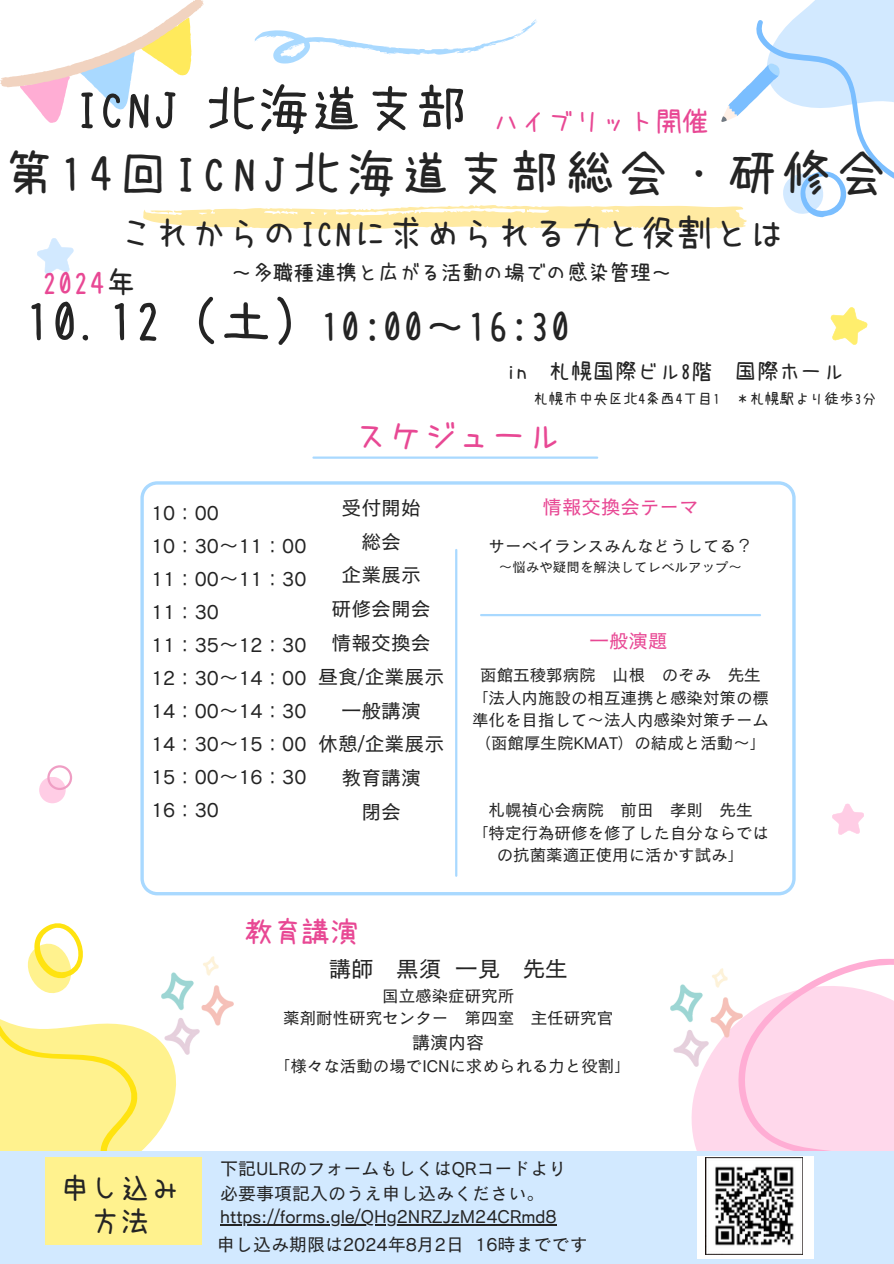
<style>
.page{position:relative;width:894px;height:1264px;background:#fff}
.page>*{position:absolute;margin:0;border:0;box-sizing:border-box;transform-origin:0 0}
.t1{font:55.5px "uzura font";color:#242424}
.t2{font:52.5px "uzura font";color:#242424}
.t3{font:49.5px "uzura font";letter-spacing:.1em;color:#242424}
.t4{font:42px "uzura font";color:#242424}
.t5{font:36px "uzura font";color:#242424}
.t6{font:34.5px "uzura font";color:#e84894}
.t7{font:31.5px "uzura font";color:#e84894}
.t8{font:30px/32.7px "uzura font";color:#242424;text-align:center}
.t9{font:28.5px "uzura font";color:#e84894}
.t10{font:27px "uzura font";color:#e84894}
.t11{font:22.5px "Canva Cezanne Pro N M";color:#242424}
.t12{font:21.9px "uzura font";color:#242424}
.t13{font:21px "uzura font";color:#242424}
.t14{font:19.8px "Canva Cezanne Pro N M";color:#242424}
.t15{font:19.5px "Canva Cezanne Pro N M";color:#242424}
.t16{font:19.5px "Canva Cezanne Pro N M";color:#e84894}
.t17{font:18px "Canva Cezanne Pro N M";color:#242424}
.t18{font:16.5px/22.5px "Canva Cezanne Pro N M";color:#242424;text-align:justify}
.t19{font:14.85px "uzura font";color:#242424}
.t20{font:13.5px "Canva Cezanne Pro N M";color:#242424}
.s1{color:#242424}
</style>
<div class="page">
<svg style="left:691px;top:1066px;width:32px;height:85px;fill:#ffd8eb"></svg>
<svg style="left:723px;top:958px;width:170px;height:193px;fill:#ffd8eb"></svg>
<svg style="left:0;top:923px;width:172px;height:228px;fill:#fff28e"></svg>
<svg style="left:37px;top:238px;width:37px;height:36px"></svg>
<svg style="left:830px;top:307px;width:38px;height:38px"></svg>
<svg style="left:832px;top:803px;width:32px;height:32px"></svg>
<div style="left:0;top:1151px;width:893px;height:112px;background:#d2e9ff"></div>
<div style="left:696px;top:1156px;width:117px;height:102px;background:#fff"></div>
<div style="left:45px;top:1157px;width:157px;height:87px;background:#fff28e"></div>
<svg style="left:140px;top:481px;width:655px;height:414px"></svg>
<hr style="left:313px;top:456px;width:284px;height:3px;background:#a9d9ff">
<svg style="left:0;top:0;width:893px;height:230px"></svg>
<div style="left:39px;top:776px;width:27px;height:27px;background:#ffcde5;border-radius:50%"></div>
<svg style="left:47px;top:765px;width:25px;height:25px"></svg>
<hr style="left:481px;top:614px;width:278px;height:2px;background:#a9d9ff">
<img style="left:670px;top:968px;width:72px;height:98px">
<img style="left:161px;top:956px;width:72px;height:98px">
<hr style="left:455px;top:550px;width:2px;height:325px;background:#a9d9ff">
<img style="left:705px;top:1157px;width:96px;height:97px">
<hr style="left:220px;top:1224px;width:336px;height:1px;background:#242424">
<p class="t2" style="left:74px;top:83px;width:395px">ICNJ 北海道支部</p>
<p class="t10" style="left:492px;top:108px;width:217px">ハイブリット開催</p>
<p class="t3" style="left:5px;top:148px;width:883px">第14回ICNJ北海道支部総会・研修会</p>
<p class="t5" style="left:118px;top:215px;width:668px">これからのICNに求められる力と役割とは</p>
<p class="t13" style="left:231px;top:262px;width:442px">～多職種連携と広がる活動の場での感染管理～</p>
<p class="t7" style="left:42px;top:267px;width:96px">2024<span class="s1">年</span></p>
<p class="t1" style="left:24px;top:293px;width:307px">10.12（土）</p>
<p class="t4" style="left:319px;top:305px;width:253px">10:00～16:30</p>
<p class="t12" style="left:505px;top:360px;width:340px">in 札幌国際ビル8階 国際ホール</p>
<p class="t19" style="left:533px;top:391px;width:344px">札幌市中央区北4条西4丁目1　＊札幌駅より徒歩3分</p>
<p class="t6" style="left:354px;top:418px;width:208px">スケジュール</p>
<p class="t15" style="left:151px;top:502px;width:69px">10：00</p>
<p class="t16" style="left:542px;top:497px;width:157px">情報交換会テーマ</p>
<p class="t15" style="left:151px;top:535px;width:157px">10：30～11：00</p>
<p class="t15" style="left:151px;top:568px;width:157px">11：00～11：30</p>
<p class="t15" style="left:151px;top:601px;width:69px">11：30</p>
<p class="t15" style="left:151px;top:634px;width:157px">11：35～12：30</p>
<p class="t15" style="left:151px;top:667px;width:157px">12：30～14：00</p>
<p class="t15" style="left:151px;top:700px;width:157px">14：00～14：30</p>
<p class="t15" style="left:151px;top:733px;width:157px">14：30～15：00</p>
<p class="t15" style="left:151px;top:766px;width:157px">15：00～16：30</p>
<p class="t15" style="left:151px;top:799px;width:69px">16：30</p>
<p class="t14" style="left:341px;top:497px;width:81px">受付開始</p>
<p class="t14" style="left:361px;top:531px;width:41px">総会</p>
<p class="t14" style="left:341px;top:565px;width:79px">企業展示</p>
<p class="t14" style="left:331px;top:599px;width:101px">研修会開会</p>
<p class="t14" style="left:331px;top:632px;width:101px">情報交換会</p>
<p class="t14" style="left:318px;top:666px;width:125px">昼食/企業展示</p>
<p class="t14" style="left:341px;top:700px;width:81px">一般講演</p>
<p class="t14" style="left:318px;top:734px;width:125px">休憩/企業展示</p>
<p class="t14" style="left:341px;top:767px;width:81px">教育講演</p>
<p class="t14" style="left:361px;top:801px;width:41px">閉会</p>
<p class="t18" style="left:488px;top:535px;width:265px">サーベイランスみんなどうしてる？</p>
<p class="t20" style="left:499px;top:559px;width:242px">～悩みや疑問を解決してレベルアップ～</p>
<p class="t16" style="left:589px;top:631px;width:79px">一般演題</p>
<p class="t18" style="left:480px;top:663px;width:280px">函館五稜郭病院 山根 のぞみ 先生</p>
<p class="t18" style="left:472px;top:686px;width:298px">「法人内施設の相互連携と感染対策の標準化を目指して～法人内感染対策チーム（函館厚生院KMAT）の結成と活動～」</p>
<p class="t18" style="left:488px;top:798px;width:162px">札幌禎心会病院 前田</p>
<p class="t18" style="left:669px;top:798px;width:82px">孝則 先生</p>
<h6 class="t18" style="left:472px;top:821px;width:298px;text-align:center">「特定行為研修を修了した自分ならではの抗菌薬適正使用に活かす試み」</h6>
<h3 class="t9" style="left:244px;top:917px;width:115px">教育講演</h3>
<p class="t8" style="left:60px;top:1171px;width:121px">申し込み方法</p>
<h5 class="t11" style="left:329px;top:957px;width:238px">講師 黒須 一見 先生</h5>
<h2 class="t18" style="left:382px;top:984px;width:133px">国立感染症研究所</h2>
<h4 class="t18" style="left:283px;top:1006px;width:331px">薬剤耐性研究センター 第四室 主任研究官</h4>
<p class="t17" style="left:412px;top:1033px;width:74px">講演内容</p>
<p class="t18" style="left:274px;top:1054px;width:358px">「様々な活動の場でICNに求められる力と役割」</p>
<h5 class="t17" style="left:220px;top:1159px;width:348px">下記ULRのフォームもしくはQRコードより</h5>
<p class="t17" style="left:220px;top:1184px;width:326px">必要事項記入のうえ申し込みください。</p>
<p class="t17" style="left:220px;top:1207px;width:338px">https://forms.gle/QHg2NRZJzM24CRmd8</p>
<p class="t17" style="left:217px;top:1234px;width:372px">申し込み期限は2024年8月 2日 16時までです</p>
</div>
